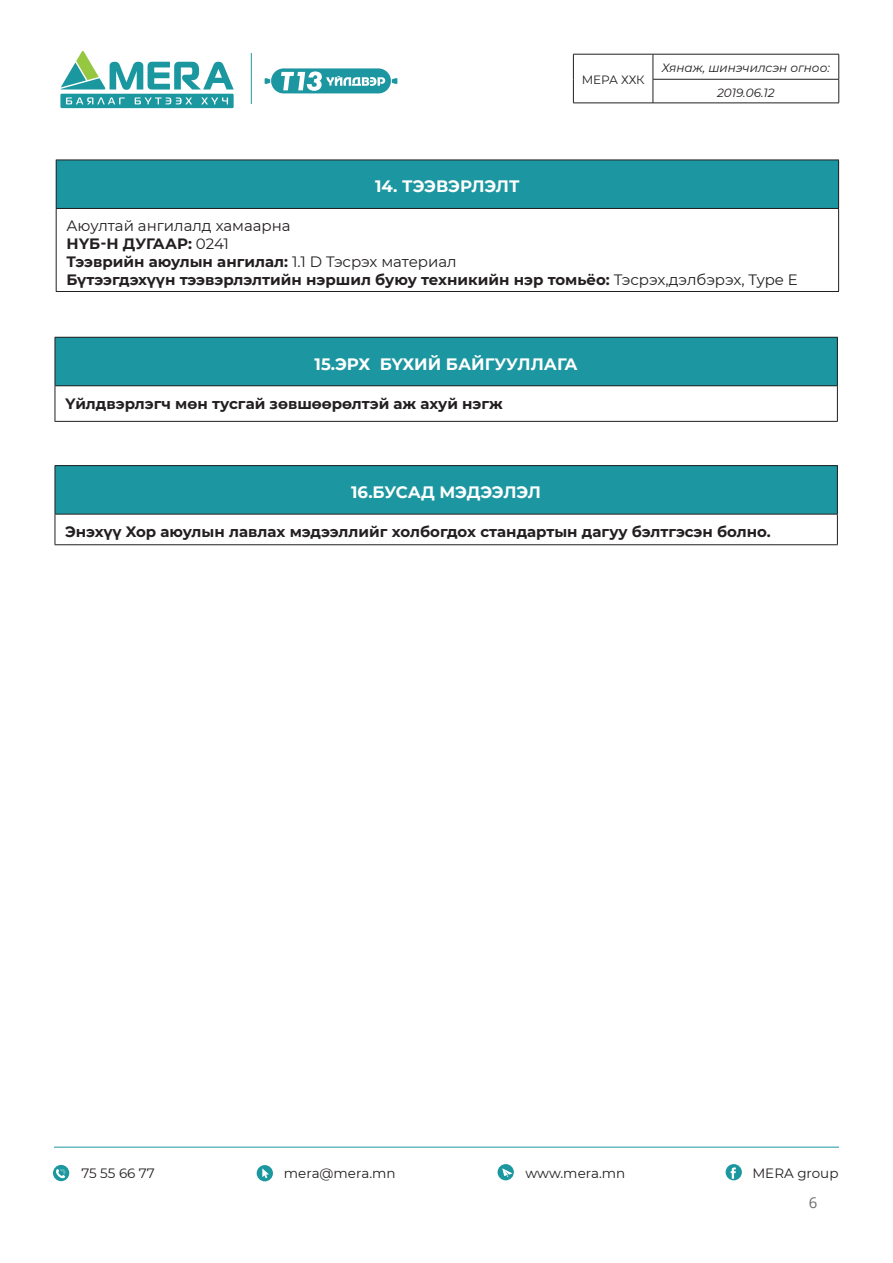
<style>
.page{position:relative;width:893px;height:1263px;background:#fff}
.page>*{position:absolute;margin:0;border:0;box-sizing:border-box;transform-origin:0 0}
.Garchig_1{font:700 16.5px "Montserrat";color:#fff}
.normal_text{font:700 15px "Montserrat";color:#231f20}
.normal_text-2{font:15px "Montserrat";color:#231f20}
.t1{font:15px "Open Sans";color:#6c6d70}
.t2{font:13.5px "Montserrat";color:#231f20}
.t3{font:italic 12px "Montserrat";color:#231f20}
.t4{font:12px "Montserrat";letter-spacing:-.025em;color:#231f20}
.s1{font-weight:400}
</style>
<div class="page">
<div style="left:56px;top:160px;width:783px;height:48px;background:#1c96a0"></div>
<hr style="left:56px;top:209px;width:1px;height:82px;background:#231f20">
<hr style="left:838px;top:209px;width:1px;height:82px;background:#231f20">
<hr style="left:56px;top:291px;width:783px;height:1px;background:#231f20">
<hr style="left:56px;top:160px;width:783px;height:1px;background:#231f20">
<hr style="left:56px;top:160px;width:1px;height:48px;background:#231f20">
<hr style="left:838px;top:160px;width:1px;height:48px;background:#231f20">
<hr style="left:56px;top:208px;width:783px;height:1px;background:#231f20">
<hr style="left:573px;top:103px;width:80px;height:1px;background:#231f20">
<svg style="left:653px;top:55px;width:1px;height:48px"></svg>
<hr style="left:653px;top:103px;width:186px;height:1px;background:#231f20">
<hr style="left:573px;top:54px;width:80px;height:1px;background:#231f20">
<hr style="left:653px;top:54px;width:186px;height:1px;background:#231f20">
<svg style="left:838px;top:54px;width:1px;height:49px"></svg>
<svg style="left:573px;top:54px;width:1px;height:49px"></svg>
<hr style="left:653px;top:79px;width:186px;height:1px;background:#231f20">
<div style="left:55px;top:337px;width:782px;height:49px;background:#1c96a0"></div>
<hr style="left:55px;top:386px;width:1px;height:35px;background:#231f20">
<hr style="left:837px;top:386px;width:1px;height:35px;background:#231f20">
<hr style="left:55px;top:421px;width:783px;height:1px;background:#231f20">
<hr style="left:55px;top:337px;width:783px;height:1px;background:#231f20">
<hr style="left:55px;top:338px;width:1px;height:47px;background:#231f20">
<hr style="left:837px;top:338px;width:1px;height:47px;background:#231f20">
<hr style="left:55px;top:385px;width:783px;height:1px;background:#231f20">
<div style="left:55px;top:466px;width:782px;height:48px;background:#1c96a0"></div>
<hr style="left:55px;top:514px;width:1px;height:30px;background:#231f20">
<hr style="left:837px;top:514px;width:1px;height:30px;background:#231f20">
<hr style="left:55px;top:544px;width:783px;height:1px;background:#231f20">
<hr style="left:55px;top:465px;width:783px;height:1px;background:#231f20">
<hr style="left:55px;top:466px;width:1px;height:48px;background:#231f20">
<hr style="left:837px;top:466px;width:1px;height:48px;background:#231f20">
<hr style="left:55px;top:514px;width:783px;height:1px;background:#231f20">
<div style="left:271px;top:68px;width:120px;height:25px;background:#1c96a0;border-radius:12px"></div>
<svg style="left:392px;top:78px;width:5px;height:6px"></svg>
<svg style="left:265px;top:78px;width:7px;height:6px"></svg>
<svg style="left:281px;top:71px;width:104px;height:20px"></svg>
<hr style="left:251px;top:53px;width:1px;height:51px;background:#1c96a0">
<svg style="left:60px;top:51px;width:174px;height:57px"></svg>
<hr style="left:54px;top:1147px;width:785px;height:1px;background:#1c96a0">
<svg style="left:53px;top:1165px;width:16px;height:16px"></svg>
<svg style="left:55px;top:1169px;width:10px;height:10px"></svg>
<div style="left:498px;top:1164px;width:16px;height:16px;background:#1a979f;border-radius:50%"></div>
<svg style="left:502px;top:1168px;width:11px;height:9px"></svg>
<div style="left:257px;top:1165px;width:16px;height:16px;background:#1a979f;border-radius:50%"></div>
<svg style="left:262px;top:1168px;width:7px;height:10px"></svg>
<div style="left:726px;top:1164px;width:16px;height:16px;background:#1a979f;border-radius:50%"></div>
<svg style="left:731px;top:1167px;width:5px;height:12px"></svg>
<p class="Garchig_1" style="left:375px;top:174px;width:146px">14. ТЭЭВЭРЛЭЛТ</p>
<p class="t4" style="left:582px;top:72px;width:64px">МЕРА ХХК</p>
<p class="t3" style="left:662px;top:59px;width:170px">Хянаж, шинэчилсэн огноо:</p>
<p class="t3" style="left:717px;top:84px;width:59px">2019.06.12</p>
<p class="normal_text-2" style="left:66px;top:216px;width:226px">Аюултай ангилалд хамаарна</p>
<p class="normal_text" style="left:66px;top:233px;width:164px">НҮБ-Н ДУГААР: <span class="s1">0241</span></p>
<p class="normal_text" style="left:66px;top:251px;width:392px">Тээврийн аюулын ангилал: <span class="s1">1.1 D Tэсрэх материал</span></p>
<p class="normal_text" style="left:66px;top:269px;width:733px">Бүтээгдэxүүн тээвэрлэлтийн нэршил буюу теxникийн нэр томьёо: <span class="s1">Тэсрэx,дэлбэрэx, Type E</span></p>
<p class="Garchig_1" style="left:315px;top:352px;width:265px">15.ЭРХ БҮХИЙ БАЙГУУЛЛАГА</p>
<p class="normal_text" style="left:65px;top:393px;width:439px">Үйлдвэрлэгч мөн тусгай зөвшөөрөлтэй аж аxуй нэгж</p>
<p class="Garchig_1" style="left:351px;top:480px;width:191px">16.БУСАД МЭДЭЭЛЭЛ</p>
<p class="normal_text" style="left:65px;top:521px;width:707px">Энэxүү Xор аюулын лавлаx мэдээллийг xолбогдоx стандартын дагуу бэлтгэсэн болно.</p>
<p class="t2" style="left:81px;top:1164px;width:75px">75 55 66 77</p>
<p class="t2" style="left:284px;top:1164px;width:113px">mera@mera.mn</p>
<p class="t2" style="left:525px;top:1164px;width:101px">www.mera.mn</p>
<p class="t2" style="left:752px;top:1164px;width:88px">MERA group</p>
<p class="t1" style="left:809px;top:1193px;width:10px">6</p>
</div>
